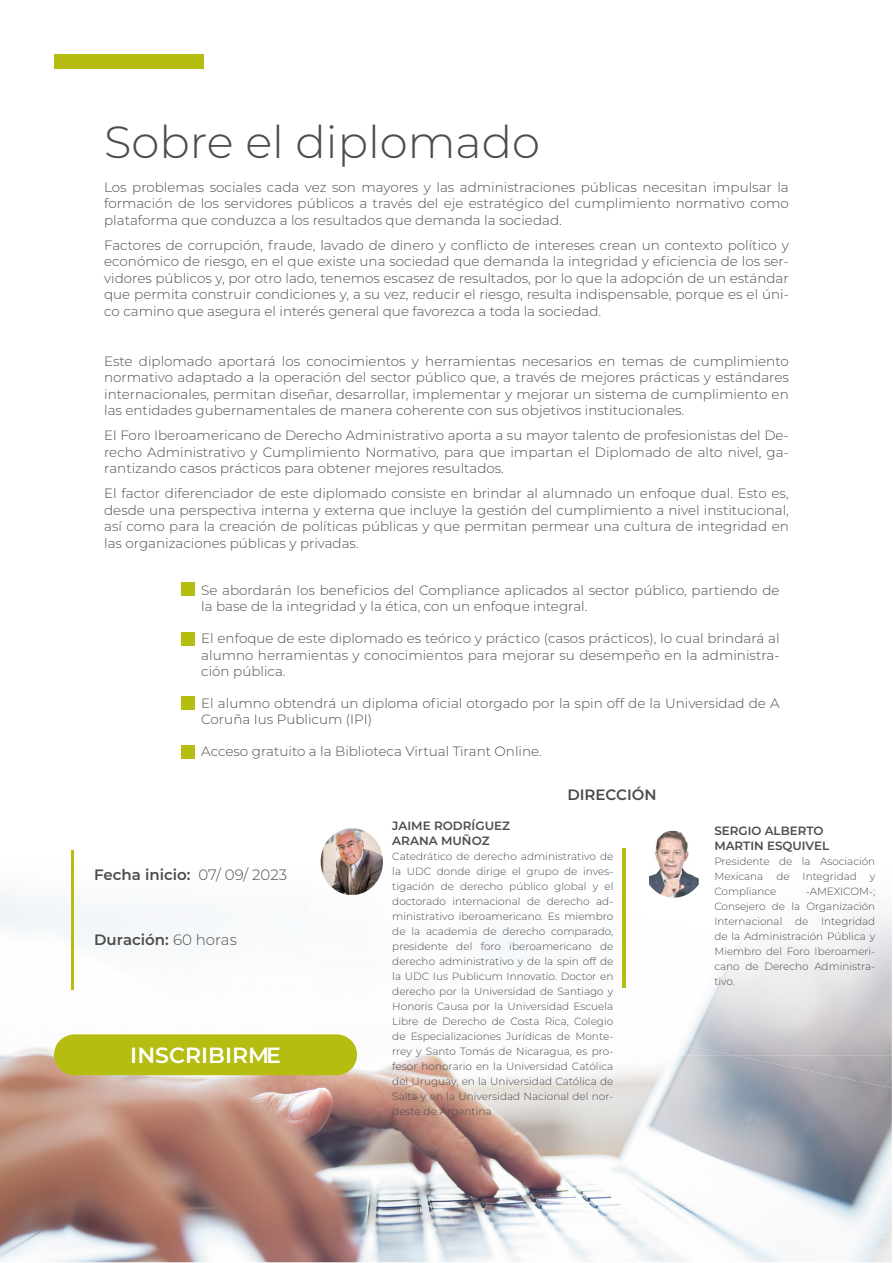
<style>
.page{position:relative;width:893px;height:1263px;background:#fff}
.page>*{position:absolute;margin:0;border:0;box-sizing:border-box;transform-origin:0 0}
.t1{font:300 45px "Montserrat";color:#4d4c4c}
.t2{font:600 22.05px "Montserrat";color:#fff}
.t3{font:600 15px "Montserrat";color:#4d4c4c}
.t4{font:300 13.5px/16.5px "Montserrat";color:#4d4c4c;text-align:justify}
.t5{font:600 12px/15px "Montserrat";color:#4d4c4c}
.t6{font:300 10.5px/15px "Montserrat";color:#4d4c4c;text-align:justify}
.s1{font-weight:300}
</style>
<div class="page">
<div style="left:54px;top:54px;width:149px;height:14px;background:#b4bd10"></div>
<img style="left:0;top:1055px;width:892px;height:207px">
<img style="left:679px;top:1047px;width:15px;height:8px">
<img style="left:733px;top:1055px;width:159px;height:33px">
<img style="left:299px;top:859px;width:593px;height:98px">
<img style="left:694px;top:957px;width:198px;height:98px">
<img style="left:684px;top:1026px;width:10px;height:21px">
<div style="left:181px;top:697px;width:14px;height:13px;background:#b4bd10"></div>
<div style="left:181px;top:632px;width:14px;height:14px;background:#b4bd10"></div>
<div style="left:54px;top:1034px;width:303px;height:41px;background:#b4bd10;border-radius:20px"></div>
<hr style="left:71px;top:850px;width:3px;height:140px;background:#b4bd10">
<hr style="left:623px;top:848px;width:3px;height:140px;background:#b4bd10">
<div style="left:181px;top:582px;width:14px;height:14px;background:#b4bd10"></div>
<img style="left:649px;top:831px;width:50px;height:67px">
<div style="left:181px;top:745px;width:14px;height:13px;background:#b4bd10"></div>
<img style="left:321px;top:828px;width:62px;height:67px">
<h1 class="t1" style="left:104px;top:112px;width:437px">Sobre el diplomado</h1>
<p class="t4" style="left:104px;top:178px;width:686px">Los problemas sociales cada vez son mayores y las administraciones públicas necesitan impulsar la formación de los servidores públicos a través del eje estratégico del cumplimiento normativo como plataforma que conduzca a los resultados que demanda la sociedad.</p>
<p class="t4" style="left:104px;top:236px;width:686px">Factores de corrupción, fraude, lavado de dinero y conflicto de intereses crean un contexto político y económico de riesgo, en el que existe una sociedad que demanda la integridad y eficiencia de los ser&shy;vidores públicos y, por otro lado, tenemos escasez de resultados, por lo que la adopción de un estándar que permita construir condiciones y, a su vez, reducir el riesgo, resulta indispensable, porque es el úni&shy;co camino que asegura el interés general que favorezca a toda la sociedad.</p>
<p class="t4" style="left:104px;top:352px;width:686px">Este diplomado aportará los conocimientos y herramientas necesarios en temas de cumplimiento normativo adaptado a la operación del sector público que, a través de mejores prácticas y estándares internacionales, permitan diseñar, desarrollar, implementar y mejorar un sistema de cumplimiento en las entidades gubernamentales de manera coherente con sus objetivos institucionales.</p>
<p class="t4" style="left:104px;top:427px;width:686px">El Foro Iberoamericano de Derecho Administrativo aporta a su mayor talento de profesionistas del De&shy;recho Administrativo y Cumplimiento Normativo, para que impartan el Diplomado de alto nivel, ga&shy;rantizando casos prácticos para obtener mejores resultados.</p>
<p class="t4" style="left:104px;top:485px;width:686px">El factor diferenciador de este diplomado consiste en brindar al alumnado un enfoque dual. Esto es, desde una perspectiva interna y externa que incluye la gestión del cumplimiento a nivel institucional, así como para la creación de políticas públicas y que permitan permear una cultura de integridad en las organizaciones públicas y privadas.</p>
<p class="t4" style="left:201px;top:582px;width:580px;line-height:16px">Se abordarán los beneficios del Compliance aplicados al sector público, partiendo de la base de la integridad y la ética, con un enfoque integral.</p>
<p class="t4" style="left:201px;top:630px;width:580px;line-height:16px">El enfoque de este diplomado es teórico y práctico (casos prácticos), lo cual brindará al alumno herramientas y conocimientos para mejorar su desempeño en la administra&shy;ción pública.</p>
<p class="t4" style="left:201px;top:694px;width:580px;line-height:16px">El alumno obtendrá un diploma oficial otorgado por la spin off de la Universidad de A<br>Coruña Ius Publicum (IPI)</p>
<p class="t4" style="left:201px;top:742px;width:342px">Acceso gratuito a la Biblioteca Virtual Tirant Online.</p>
<p class="t3" style="left:94px;top:864px;width:194px">Fecha inicio: <span class="s1">07/ 09/ 2023</span></p>
<p class="t3" style="left:94px;top:928px;width:144px">Duración: <span class="s1">60 horas</span></p>
<h2 class="t2" style="left:130px;top:1039px;width:152px">INSCRIBIRME</h2>
<p class="t3" style="left:567px;top:784px;width:91px">DIRECCIÓN</p>
<p class="t5" style="left:392px;top:818px;width:119px">JAIME RODRÍGUEZ<br>ARANA MUÑOZ</p>
<p class="t6" style="left:392px;top:848px;width:223px">Catedrático de derecho administrativo de la UDC donde dirige el grupo de inves&shy;tigación de derecho público global y el doctorado internacional de derecho ad&shy;ministrativo iberoamericano. Es miembro de la academia de derecho comparado, presidente del foro iberoamericano de derecho administrativo y de la spin off de la UDC Ius Publicum Innovatio. Doctor en derecho por la Universidad de Santiago y Honoris Causa por la Universidad Escuela Libre de Derecho de Costa Rica, Colegio de Especializaciones Jurídicas de Monte&shy;rrey y Santo Tomás de Nicaragua, es pro&shy;fesor honorario en la Universidad Católica del Uruguay, en la Universidad Católica de Salta y en la Universidad Nacional del nor&shy;deste de Argentina</p>
<p class="t5" style="left:714px;top:823px;width:116px">SERGIO ALBERTO<br>MARTIN ESQUIVEL</p>
<p class="t6" style="left:714px;top:854px;width:162px">Presidente de la Asociación Mexicana de Integridad y Compliance</p>
<p class="t6" style="left:714px;top:884px;width:162px;text-indent:91px">-AMEXICOM-; Consejero de la Organización Internacional de Integridad de la Administración Pública y Miembro del Foro Iberoameri&shy;cano de Derecho Administra&shy;tivo.</p>
</div>
